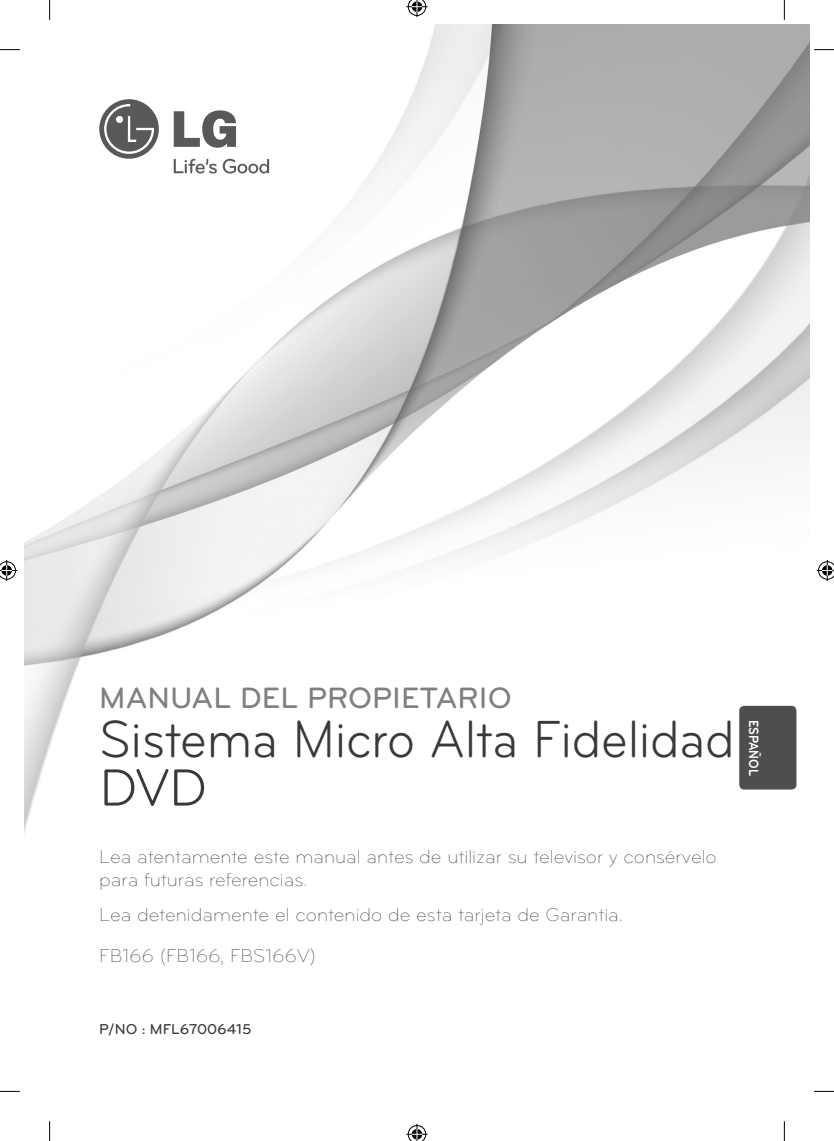
<style>
.page{position:relative;width:834px;height:1141px;background:#fff}
.page>*{position:absolute;margin:0;border:0;box-sizing:border-box;transform-origin:0 0}
.t1{font:54.25px/49px "Bryant LG";color:#393939;scale:.92 1}
.t2{font:500 30.62px "Bryant LG";color:#808080}
.t3{font:300 19.25px/23.1px "Bryant LG";color:#393939}
.t4{font:500 14.88px "Bryant LG";color:#393939}
.t5{font:700 14px "Bryant LG";color:#fff;scale:.88 1}
</style>
<div class="page">
<img style="left:25px;top:25px;width:784px;height:805px">
<svg style="left:174px;top:159px;width:43px;height:15px"></svg>
<svg style="left:223px;top:159px;width:46px;height:15px"></svg>
<svg style="left:174px;top:110px;width:62px;height:38px"></svg>
<div style="left:99px;top:99px;width:60px;height:60px;background:#57585a;border-radius:50%"></div>
<svg style="left:104px;top:104px;width:50px;height:50px"></svg>
<div style="left:739px;top:706px;width:57px;height:84px;background:#4e4e4e;border-radius:5px"></div>
<svg style="left:0;top:49px;width:20px;height:1px"></svg>
<svg style="left:814px;top:49px;width:19px;height:2px"></svg>
<svg style="left:0;top:1091px;width:20px;height:1px"></svg>
<svg style="left:814px;top:1090px;width:19px;height:2px"></svg>
<svg style="left:49px;top:0;width:1px;height:20px"></svg>
<svg style="left:49px;top:1121px;width:1px;height:20px"></svg>
<svg style="left:783px;top:0;width:1px;height:20px"></svg>
<svg style="left:783px;top:1121px;width:1px;height:20px"></svg>
<svg style="left:406px;top:0;width:21px;height:17px"></svg>
<svg style="left:406px;top:1124px;width:21px;height:17px"></svg>
<svg style="left:0;top:560px;width:17px;height:21px"></svg>
<svg style="left:816px;top:560px;width:17px;height:21px"></svg>
<h2 class="t2" style="left:99px;top:679px;width:414px">MANUAL DEL PROPIETARIO</h2>
<h1 class="t1" style="left:99px;top:719px;width:692px">Sistema Micro Alta Fidelidad<br>DVD</h1>
<p class="t5" style="left:758px;top:720px;width:66px;rotate:90deg">ESPAÑOL</p>
<p class="t3" style="left:99px;top:845px;width:619px">Lea atentamente este manual antes de utilizar su televisor y consérvelo para futuras referencias.</p>
<p class="t3" style="left:99px;top:902px;width:525px">Lea detenidamente el contenido de esta tarjeta de Garantia.</p>
<p class="t3" style="left:99px;top:944px;width:218px">FB166 (FB166, FBS166V)</p>
<p class="t4" style="left:99px;top:1020px;width:154px">P/NO : MFL67006415</p>
</div>
